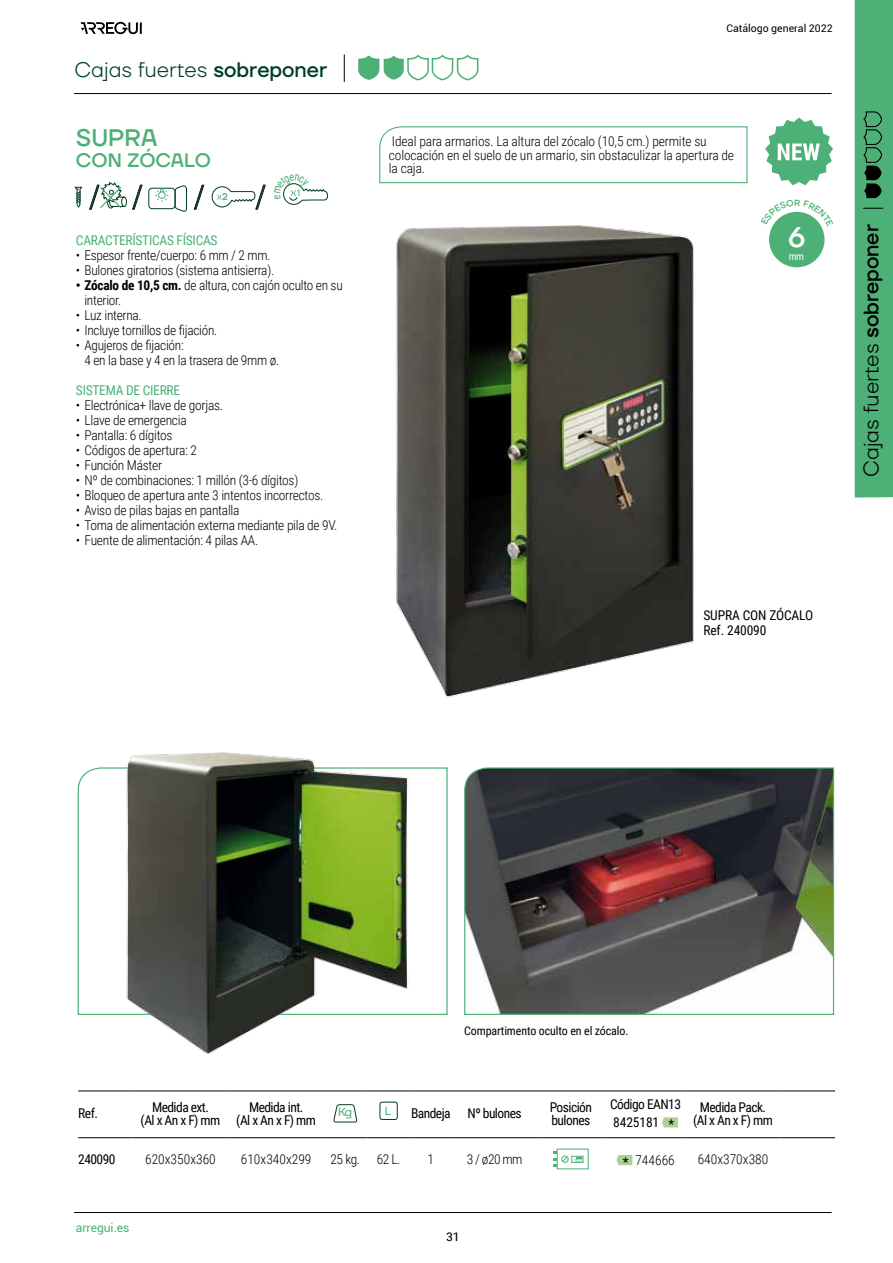
<style>
.page{position:relative;width:893px;height:1263px;background:#fff}
.page>*{position:absolute;margin:0;border:0;box-sizing:border-box;transform-origin:0 0}
.t1{font:300 30.9px "Roboto Condensed";color:#003e23}
.t2{font:500 28.5px "TT Firs Neue";color:#fff}
.t3{font:500 24px "TT Firs Neue";color:#4db076}
.t4{font:300 21px "TT Firs Neue";color:#000}
.t5{font:300 21px "TT Firs Neue";color:#003e23}
.t6{font:500 19.5px "TT Firs Neue";color:#4db076}
.t7{font:300 13.5px/15px "Roboto Condensed";letter-spacing:-.02em;color:#000}
.t8{font:13.5px/13.5px "Roboto Condensed";letter-spacing:-.04em;color:#000;text-align:center}
.t9{font:13.5px "Roboto Condensed";letter-spacing:-.02em;color:#4db076}
.t10{font:300 13.5px "Roboto Condensed";color:#000}
.t11{font:13.5px/15px "Roboto Condensed";letter-spacing:-.01em;color:#000}
.t12{font:12px "Roboto Condensed";letter-spacing:-.01em;color:#000}
.t13{font:12px "Roboto";color:#4db076}
.t14{font:12px "Roboto Condensed";letter-spacing:-.01em;color:#000;scale:1.18 1}
.t15{font:12px "TT Firs Neue";color:#4db076}
.t16{font:11.7px "TT Firs Neue";color:#4db076}
.t17{font:10.5px "Roboto";color:#000}
.t18{font:10.5px "Roboto Condensed";color:#fff}
.t19{font:500 9.15px "TT Firs Neue";color:#4db076;scale:.88 1}
.s1{font-weight:500}
.s2{font-weight:700}
.s3{font-weight:400}
</style>
<div class="page">
<svg style="left:81px;top:22px;width:61px;height:12px"></svg>
<hr style="left:74px;top:93px;width:757px;height:1px;background:#000">
<hr style="left:74px;top:1212px;width:757px;height:1px;background:#000">
<svg style="left:344px;top:55px;width:1px;height:27px"></svg>
<svg style="left:358px;top:54px;width:121px;height:27px"></svg>
<div style="left:855px;top:0;width:38px;height:497px;background:#4db076"></div>
<svg style="left:74px;top:187px;width:8px;height:21px"></svg>
<svg style="left:89px;top:182px;width:54px;height:28px"></svg>
<div style="left:148px;top:188px;width:27px;height:21px;border:1px solid #003e23;border-radius:3px"></div>
<svg style="left:155px;top:188px;width:14px;height:14px"></svg>
<svg style="left:175px;top:185px;width:12px;height:27px"></svg>
<svg style="left:194px;top:185px;width:10px;height:25px"></svg>
<svg style="left:211px;top:185px;width:55px;height:25px"></svg>
<svg style="left:379px;top:126px;width:369px;height:58px"></svg>
<hr style="left:78px;top:1091px;width:54px;height:1px;background:#000">
<hr style="left:132px;top:1091px;width:97px;height:1px;background:#000">
<hr style="left:229px;top:1091px;width:94px;height:1px;background:#000">
<hr style="left:323px;top:1091px;width:45px;height:1px;background:#000">
<hr style="left:368px;top:1091px;width:42px;height:1px;background:#000">
<hr style="left:410px;top:1091px;width:42px;height:1px;background:#000">
<hr style="left:452px;top:1091px;width:85px;height:1px;background:#000">
<hr style="left:537px;top:1091px;width:68px;height:1px;background:#000">
<hr style="left:605px;top:1091px;width:81px;height:1px;background:#000">
<hr style="left:686px;top:1091px;width:93px;height:1px;background:#000">
<hr style="left:779px;top:1091px;width:56px;height:1px;background:#000">
<hr style="left:78px;top:1137px;width:54px;height:1px;background:#000">
<hr style="left:132px;top:1137px;width:97px;height:1px;background:#000">
<hr style="left:229px;top:1137px;width:94px;height:1px;background:#000">
<hr style="left:323px;top:1137px;width:45px;height:1px;background:#000">
<hr style="left:368px;top:1137px;width:42px;height:1px;background:#000">
<hr style="left:410px;top:1137px;width:42px;height:1px;background:#000">
<hr style="left:452px;top:1137px;width:85px;height:1px;background:#000">
<hr style="left:537px;top:1137px;width:68px;height:1px;background:#000">
<hr style="left:605px;top:1137px;width:81px;height:1px;background:#000">
<hr style="left:686px;top:1137px;width:93px;height:1px;background:#000">
<hr style="left:779px;top:1137px;width:56px;height:1px;background:#000">
<svg style="left:333px;top:1104px;width:24px;height:19px"></svg>
<div style="left:380px;top:1102px;width:18px;height:18px;border:1px solid #003e23;border-radius:2px"></div>
<svg style="left:662px;top:1117px;width:16px;height:10px"></svg>
<hr style="left:554px;top:1151px;width:24px;height:3px;background:#4db076">
<hr style="left:554px;top:1164px;width:24px;height:3px;background:#4db076">
<svg style="left:557px;top:1149px;width:31px;height:20px"></svg>
<div style="left:572px;top:1156px;width:11px;height:6px;border:1px solid #4db076"></div>
<svg style="left:574px;top:1157px;width:8px;height:5px"></svg>
<svg style="left:554px;top:1156px;width:14px;height:6px"></svg>
<svg style="left:616px;top:1155px;width:16px;height:10px"></svg>
<div style="left:769px;top:212px;width:55px;height:55px;background:#4db076;border-radius:50%"></div>
<img style="left:396px;top:225px;width:298px;height:473px">
<svg style="left:765px;top:118px;width:68px;height:67px"></svg>
<svg style="left:77px;top:767px;width:371px;height:248px"></svg>
<svg style="left:464px;top:767px;width:371px;height:248px"></svg>
<img style="left:116px;top:752px;width:304px;height:302px">
<svg style="left:283px;top:183px;width:45px;height:22px"></svg>
<svg style="left:772px;top:211px;width:49px;height:15px"></svg>
<h3 class="t5" style="left:74px;top:56px;width:254px">Cajas fuertes <span class="s1">sobreponer</span></h3>
<h3 class="t3" style="left:76px;top:121px;width:83px">SUPRA</h3>
<h3 class="t6" style="left:76px;top:147px;width:136px">CON ZÓCALO</h3>
<h1 class="t1" style="left:89px;top:175px;width:55px">/ /</h1>
<h1 class="t1" style="left:194px;top:175px;width:12px">/</h1>
<h1 class="t1" style="left:255px;top:175px;width:12px">/</h1>
<p class="t19" style="left:297px;top:186px;width:5px">1</p>
<p class="t9" style="left:76px;top:231px;width:143px">CARACTERÍSTICAS FÍSICAS</p>
<p class="t7" style="left:76px;top:247px;width:196px">• Espesor frente/cuerpo: 6 mm / 2 mm.</p>
<p class="t7" style="left:76px;top:262px;width:200px">• Bulones giratorios (sistema antisierra).</p>
<p class="t7" style="left:84px;top:277px;width:260px;text-indent:-9px"><span class="s2">• Zócalo de 10,5 cm.</span> de altura, con cajón oculto en su interior.</p>
<p class="t7" style="left:76px;top:307px;width:67px">• Luz interna.</p>
<p class="t7" style="left:76px;top:322px;width:143px">• Incluye tornillos de fijación.</p>
<p class="t7" style="left:84px;top:337px;width:196px;text-indent:-9px">• Agujeros de fijación:<br>4 en la base y 4 en la trasera de 9mm ø.</p>
<p class="t9" style="left:76px;top:381px;width:106px">SISTEMA DE CIERRE</p>
<p class="t7" style="left:76px;top:397px;width:149px">• Electrónica+ llave de gorjas.</p>
<p class="t7" style="left:76px;top:412px;width:112px">• Llave de emergencia</p>
<p class="t7" style="left:76px;top:427px;width:98px">• Pantalla: 6 dígitos</p>
<p class="t7" style="left:76px;top:442px;width:122px">• Códigos de apertura: 2</p>
<p class="t7" style="left:76px;top:457px;width:88px">• Función Máster</p>
<p class="t7" style="left:76px;top:472px;width:224px">• Nº de combinaciones: 1 millón (3-6 dígitos)</p>
<p class="t7" style="left:76px;top:487px;width:249px">• Bloqueo de apertura ante 3 intentos incorrectos.</p>
<p class="t7" style="left:76px;top:502px;width:165px">• Aviso de pilas bajas en pantalla</p>
<p class="t7" style="left:76px;top:517px;width:263px">• Toma de alimentación externa mediante pila de 9V.</p>
<p class="t7" style="left:76px;top:532px;width:184px">• Fuente de alimentación: 4 pilas AA.</p>
<p class="t17" style="left:726px;top:21px;width:108px">Catálogo general 2022</p>
<p class="t7" style="left:389px;top:134px;width:347px;line-height:13.5px">Ideal para armarios. La altura del zócalo (10,5 cm.) permite su colocación en el suelo de un armario, sin obstaculizar la apertura de la caja.</p>
<h2 class="t2" style="left:788px;top:217px;width:19px">6</h2>
<p class="t18" style="left:789px;top:249px;width:17px">mm</p>
<h3 class="t4" style="left:857px;top:477px;width:254px;rotate:-90deg">Cajas fuertes <span class="s1">sobreponer</span></h3>
<p class="t11" style="left:703px;top:607px;width:111px">SUPRA CON ZÓCALO<br>Ref. 240090</p>
<p class="t12" style="left:464px;top:1023px;width:166px">Compartimento oculto en el zócalo.</p>
<p class="t8" style="left:78px;top:1106px;width:21px">Ref.</p>
<p class="t8" style="left:141px;top:1099px;width:81px">Medida ext.<br>(Al x An x F) mm</p>
<p class="t8" style="left:236px;top:1099px;width:81px">Medida int.<br>(Al x An x F) mm</p>
<p class="t15" style="left:338px;top:1104px;width:16px">Kg</p>
<p class="t16" style="left:385px;top:1102px;width:8px">L</p>
<p class="t8" style="left:411px;top:1106px;width:41px">Bandeja</p>
<p class="t8" style="left:468px;top:1106px;width:56px">Nº bulones</p>
<p class="t8" style="left:550px;top:1099px;width:44px;text-align:left">Posición bulones</p>
<p class="t8" style="left:610px;top:1095px;width:72px;line-height:18px;text-align:left">Código EAN13<br>8425181 *</p>
<p class="t8" style="left:693px;top:1099px;width:81px">Medida Pack. (Al x An x F) mm</p>
<p class="t8" style="left:78px;top:1152px;width:39px">240090</p>
<p class="t10" style="left:145px;top:1150px;width:72px">620x350x360</p>
<p class="t10" style="left:241px;top:1150px;width:72px">610x340x299</p>
<p class="t7" style="left:330px;top:1151px;width:71px">25 kg. 62 L.</p>
<p class="t7" style="left:428px;top:1151px;width:8px">1</p>
<p class="t7" style="left:467px;top:1151px;width:57px">3 / ø20 mm</p>
<p class="t7" style="left:623px;top:1152px;width:53px"><span class="s3">*</span> 744666</p>
<p class="t10" style="left:698px;top:1150px;width:72px">640x370x380</p>
<p class="t13" style="left:76px;top:1219px;width:55px">arregui.es</p>
<p class="t14" style="left:446px;top:1228px;width:13px">31</p>
</div>
